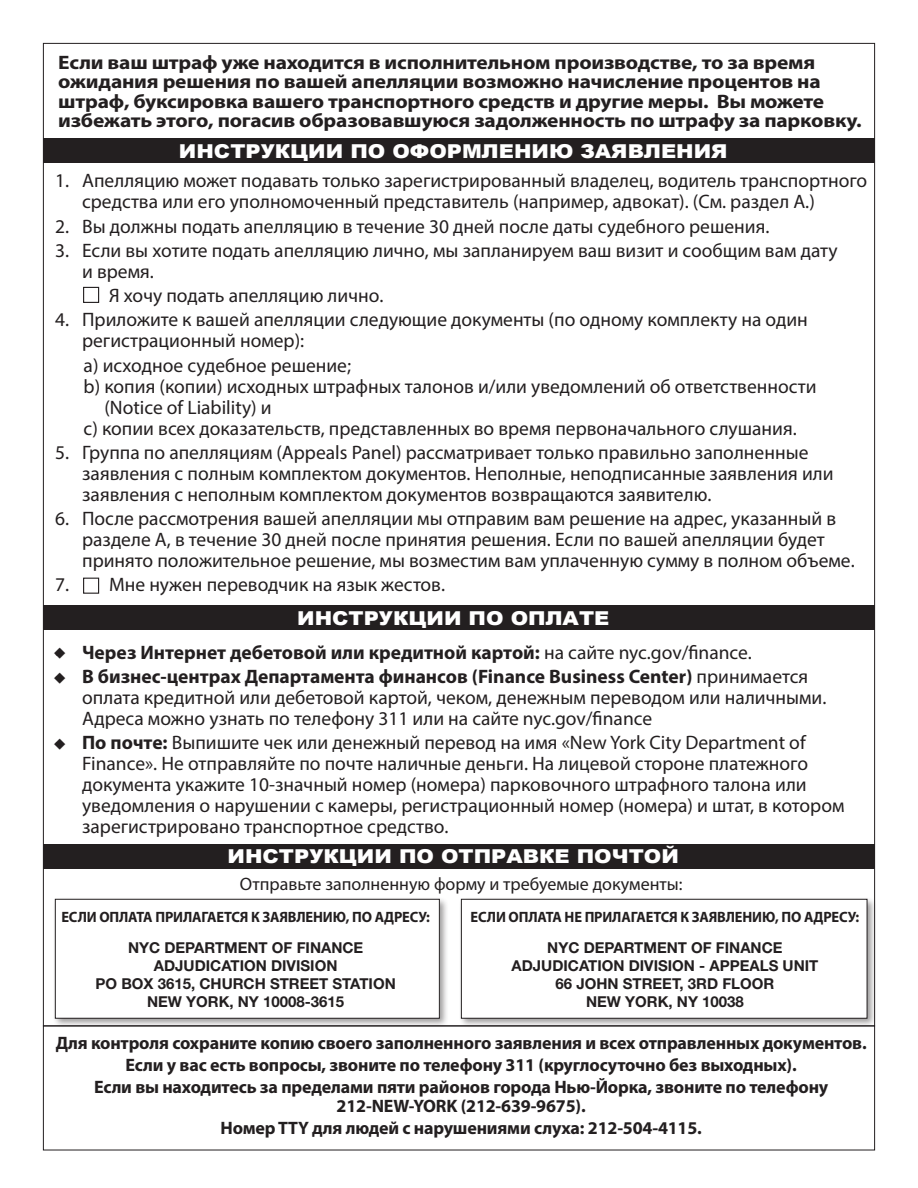
<style>
.page{position:relative;width:918px;height:1188px;background:#fff}
.page>*{position:absolute;margin:0;border:0;box-sizing:border-box;transform-origin:0 0}
.Bullets{font:19.5px/21px "Myriad Pro";color:#231f20}
.t1{font:700 19.5px/19.5px "Myriad Pro";letter-spacing:-.01em;color:#231f20;scale:1.1 1}
.t2{font:700 19.5px "Myriad Pro";letter-spacing:-.01em;color:#231f20}
.ExtraBold_10{font:900 19.2px "Arial";color:#fff;scale:1.1 1}
.t3{font:700 18px/19.5px "Myriad Pro";letter-spacing:-.01em;color:#231f20;text-align:center}
.t4{font:18px "Myriad Pro";color:#231f20}
.t5{font:700 15px "Helvetica Neue LT Std";color:#231f20}
.t6{font:700 15px "Myriad Pro";letter-spacing:-.01em;color:#231f20;scale:.96 1}
.s1{font-weight:400}
.s2{font-weight:700}
</style>
<div class="page">
<div style="left:52px;top:896px;width:397px;height:132px;background:#231f20;opacity:.45"></div>
<div style="left:55px;top:899px;width:384px;height:119px;background:#fff"></div>
<div style="left:55px;top:899px;width:385px;height:119px;border:1px solid #231f20"></div>
<div style="left:458px;top:896px;width:419px;height:132px;background:#231f20;opacity:.45"></div>
<div style="left:461px;top:899px;width:406px;height:119px;background:#fff"></div>
<div style="left:461px;top:899px;width:406px;height:119px;border:1px solid #231f20"></div>
<div style="left:43px;top:138px;width:832px;height:25px;background:#231f20"></div>
<div style="left:43px;top:606px;width:832px;height:24px;background:#231f20"></div>
<div style="left:43px;top:844px;width:832px;height:25px;background:#231f20"></div>
<div style="left:83px;top:287px;width:16px;height:16px;border:1px solid #231f20"></div>
<div style="left:83px;top:578px;width:16px;height:16px;border:1px solid #231f20"></div>
<p class="t1" style="left:58px;top:52px;width:732px">Если ваш штраф уже находится в исполнительном производстве, то за время ожидания решения по вашей апелляции возможно начисление процентов на штраф, буксировка вашего транспортного средств и другие меры. Вы можете избежать этого, погасив образовавшуюся задолженность по штрафу за парковку.</p>
<p class="ExtraBold_10" style="left:179px;top:138px;width:500px">ИНСТРУКЦИИ ПО ОФОРМЛЕНИЮ ЗАЯВЛЕНИЯ</p>
<p class="Bullets" style="left:82px;top:170px;width:787px;text-indent:-27px">1. Апелляцию может подавать только зарегистрированный владелец, водитель транспортного средства или его уполномоченный представитель (например, адвокат). (См. раздел A.)</p>
<p class="Bullets" style="left:55px;top:215px;width:716px">2. Вы должны подать апелляцию в течение 30 дней после даты судебного решения.</p>
<p class="Bullets" style="left:82px;top:239px;width:757px;text-indent:-27px">3. Если вы хотите подать апелляцию лично, мы запланируем ваш визит и сообщим вам дату и время.</p>
<p class="Bullets" style="left:109px;top:285px;width:276px">Я хочу подать апелляцию лично.</p>
<p class="Bullets" style="left:82px;top:309px;width:727px;text-indent:-27px">4. Приложите к вашей апелляции следующие документы (по одному комплекту на один регистрационный номер):</p>
<p class="Bullets" style="left:84px;top:354px;width:269px">a) исходное судебное решение;</p>
<p class="Bullets" style="left:104px;top:375px;width:714px;text-indent:-21px">b) копия (копии) исходных штрафных талонов и/или уведомлений об ответственности (Notice of Liability) и</p>
<p class="Bullets" style="left:84px;top:417px;width:715px">c) копии всех доказательств, представленных во время первоначального слушания.</p>
<p class="Bullets" style="left:82px;top:441px;width:753px;text-indent:-27px">5. Группа по апелляциям (Appeals Panel) рассматривает только правильно заполненные заявления с полным комплектом документов. Неполные, неподписанные заявления или заявления с неполным комплектом документов возвращаются заявителю.</p>
<p class="Bullets" style="left:82px;top:508px;width:774px;text-indent:-27px">6. После рассмотрения вашей апелляции мы отправим вам решение на адрес, указанный в разделе A, в течение 30 дней после принятия решения. Если по вашей апелляции будет принято положительное решение, мы возместим вам уплаченную сумму в полном объеме.</p>
<p class="Bullets" style="left:55px;top:574px;width:391px">7. Мне нужен переводчик на язык жестов.</p>
<p class="ExtraBold_10" style="left:297px;top:604px;width:285px">ИНСТРУКЦИИ ПО ОПЛАТЕ</p>
<p class="t2" style="left:55px;top:639px;width:698px"><span class="s1">•</span> Через Интернет дебетовой или кредитной картой: <span class="s1">на сайте nyc.gov/finance.</span></p>
<p class="Bullets" style="left:82px;top:665px;width:746px;text-indent:-27px">• <span class="s2">В бизнес-центрах Департамента финансов (Finance Business Center)</span> принимается оплата кредитной или дебетовой картой, чеком, денежным переводом или наличными.<br>Адреса можно узнать по телефону 311 или на сайте nyc.gov/finance</p>
<p class="Bullets" style="left:82px;top:732px;width:764px;text-indent:-27px">• <span class="s2">По почте:</span> Выпишите чек или денежный перевод на имя «New York City Department of Finance». Не отправляйте по почте наличные деньги. На лицевой стороне платежного документа укажите 10-значный номер (номера) парковочного штрафного талона или уведомления о нарушении с камеры, регистрационный номер (номера) и штат, в котором зарегистрировано транспортное средство.</p>
<p class="ExtraBold_10" style="left:228px;top:843px;width:412px">ИНСТРУКЦИИ ПО ОТПРАВКЕ ПОЧТОЙ</p>
<p class="t4" style="left:240px;top:873px;width:444px">Отправьте заполненную форму и требуемые документы:</p>
<p class="t6" style="left:61px;top:907px;width:385px">ЕСЛИ ОПЛАТА ПРИЛАГАЕТСЯ К ЗАЯВЛЕНИЮ, ПО АДРЕСУ:</p>
<p class="t5" style="left:128px;top:939px;width:237px">NYC DEPARTMENT OF FINANCE</p>
<p class="t5" style="left:154px;top:957px;width:185px">ADJUDICATION DIVISION</p>
<p class="t5" style="left:96px;top:975px;width:302px">PO BOX 3615, CHURCH STREET STATION</p>
<p class="t5" style="left:147px;top:993px;width:199px">NEW YORK, NY 10008-3615</p>
<p class="t6" style="left:471px;top:907px;width:406px">ЕСЛИ ОПЛАТА НЕ ПРИЛАГАЕТСЯ К ЗАЯВЛЕНИЮ, ПО АДРЕСУ:</p>
<p class="t5" style="left:547px;top:939px;width:237px">NYC DEPARTMENT OF FINANCE</p>
<p class="t5" style="left:512px;top:957px;width:308px">ADJUDICATION DIVISION - APPEALS UNIT</p>
<p class="t5" style="left:556px;top:975px;width:220px">66 JOHN STREET, 3RD FLOOR</p>
<p class="t5" style="left:586px;top:993px;width:159px">NEW YORK, NY 10038</p>
<p class="t3" style="left:56px;top:1033px;width:813px">Для контроля сохраните копию своего заполненного заявления и всех отправленных документов.</p>
<p class="t3" style="left:126px;top:1055px;width:673px">Если у вас есть вопросы, звоните по телефону 311 (круглосуточно без выходных).</p>
<p class="t3" style="left:94px;top:1076px;width:736px">Если вы находитесь за пределами пяти районов города Нью-Йорка, звоните по телефону<br>212-NEW-YORK (212-639-9675).</p>
<p class="t3" style="left:220px;top:1117px;width:483px">Номер TTY для людей с нарушениями слуха: 212-504-4115.</p>
</div>
